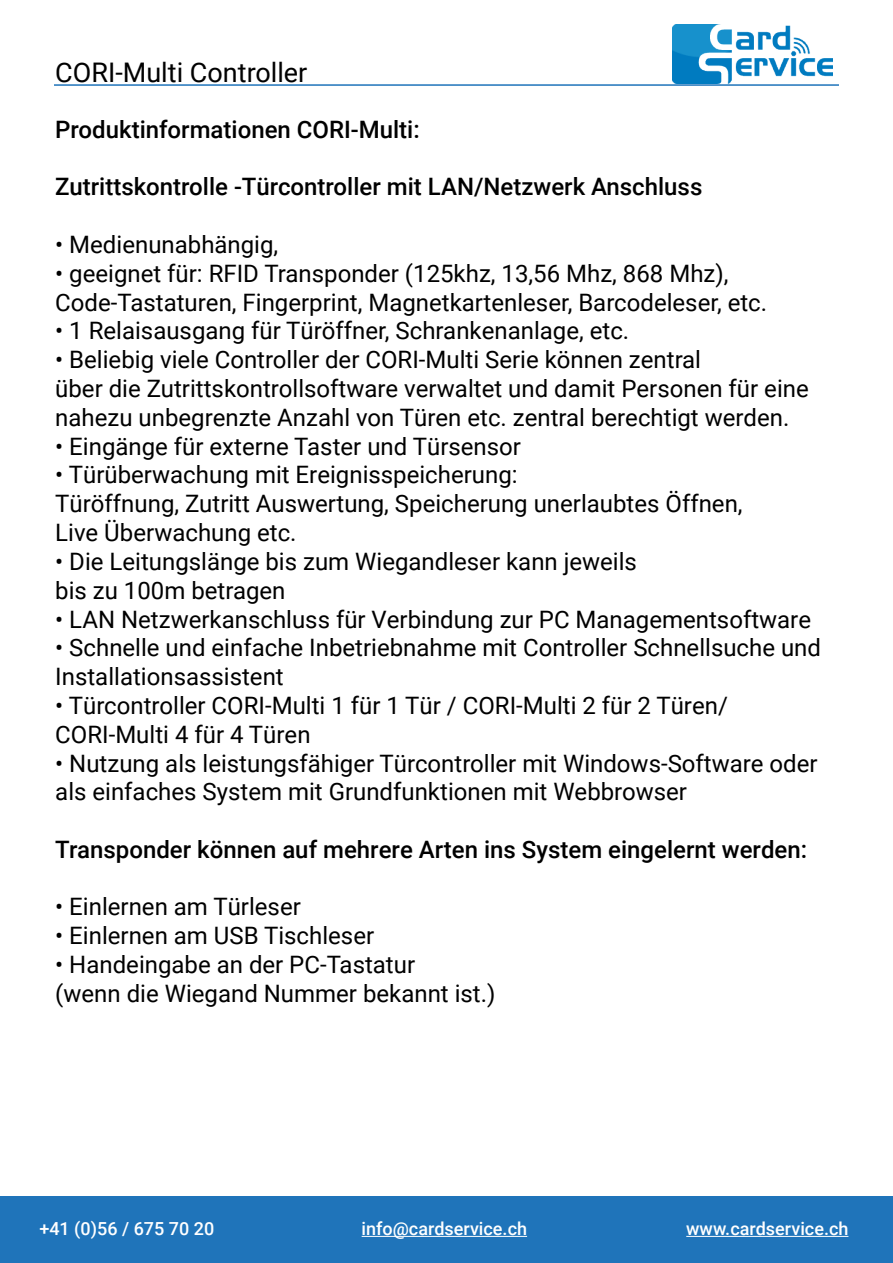
<style>
.page{position:relative;width:893px;height:1263px;background:#fff}
.page>*{position:absolute;margin:0;border:0;box-sizing:border-box;transform-origin:0 0}
.t1{font:27px "Roboto";color:#000}
.t2{font:24px/28.8px "Roboto";color:#000}
.t3{font:500 24px "Roboto";color:#000}
.t4{font:500 18px "Roboto";color:#fff}
</style>
<div class="page">
<hr style="left:54px;top:84px;width:785px;height:2px;background:#1f74ba">
<img style="left:673px;top:25px;width:160px;height:59px">
<div style="left:0;top:1196px;width:893px;height:67px;background:#1f74ba"></div>
<hr style="left:686px;top:1236px;width:162px;height:1px;background:#fff">
<hr style="left:362px;top:1236px;width:165px;height:1px;background:#fff">
<p class="t1" style="left:55px;top:57px;width:254px">CORI-Multi Controller</p>
<p class="t3" style="left:55px;top:120px;width:366px">Produktinformationen CORI-Multi:</p>
<p class="t3" style="left:55px;top:177px;width:649px">Zutrittskontrolle -Türcontroller mit LAN/Netzwerk Anschluss</p>
<p class="t2" style="left:55px;top:232px;width:225px">• Medienunabhängig,</p>
<p class="t2" style="left:55px;top:261px;width:713px">• geeignet für: RFID Transponder (125khz, 13,56 Mhz, 868 Mhz),<br>Code-Tastaturen, Fingerprint, Magnetkartenleser, Barcodeleser, etc.</p>
<p class="t2" style="left:55px;top:318px;width:575px">• 1 Relaisausgang für Türöffner, Schrankenanlage, etc.</p>
<p class="t2" style="left:55px;top:347px;width:755px">• Beliebig viele Controller der CORI-Multi Serie können zentral<br>über die Zutrittskontrollsoftware verwaltet und damit Personen für eine nahezu unbegrenzte Anzahl von Türen etc. zentral berechtigt werden.</p>
<p class="t2" style="left:55px;top:433px;width:467px">• Eingänge für externe Taster und Türsensor</p>
<p class="t2" style="left:55px;top:462px;width:689px">• Türüberwachung mit Ereignisspeicherung:<br>Türöffnung, Zutritt Auswertung, Speicherung unerlaubtes Öffnen,<br>Live Überwachung etc.</p>
<p class="t2" style="left:55px;top:549px;width:583px">• Die Leitungslänge bis zum Wiegandleser kann jeweils bis zu 100m betragen</p>
<p class="t2" style="left:55px;top:606px;width:757px">• LAN Netzwerkanschluss für Verbindung zur PC Managementsoftware</p>
<p class="t2" style="left:55px;top:635px;width:767px">• Schnelle und einfache Inbetriebnahme mit Controller Schnellsuche und<br>Installationsassistent</p>
<p class="t2" style="left:55px;top:693px;width:674px">• Türcontroller CORI-Multi 1 für 1 Tür / CORI-Multi 2 für 2 Türen/<br>CORI-Multi 4 für 4 Türen</p>
<p class="t2" style="left:55px;top:750px;width:764px">• Nutzung als leistungsfähiger Türcontroller mit Windows-Software oder als einfaches System mit Grundfunktionen mit Webbrowser</p>
<p class="t3" style="left:55px;top:839px;width:753px">Transponder können auf mehrere Arten ins System eingelernt werden:</p>
<p class="t2" style="left:55px;top:894px;width:247px">• Einlernen am Türleser</p>
<p class="t2" style="left:55px;top:923px;width:320px">• Einlernen am USB Tischleser</p>
<p class="t2" style="left:55px;top:952px;width:442px">• Handeingabe an der PC-Tastatur<br>(wenn die Wiegand Nummer bekannt ist.)</p>
<p class="t4" style="left:39px;top:1221px;width:176px">+41 (0)56 / 675 70 20</p>
<p class="t4" style="left:362px;top:1221px;width:167px">info@cardservice.ch</p>
<p class="t4" style="left:686px;top:1221px;width:164px">www.cardservice.ch</p>
</div>
